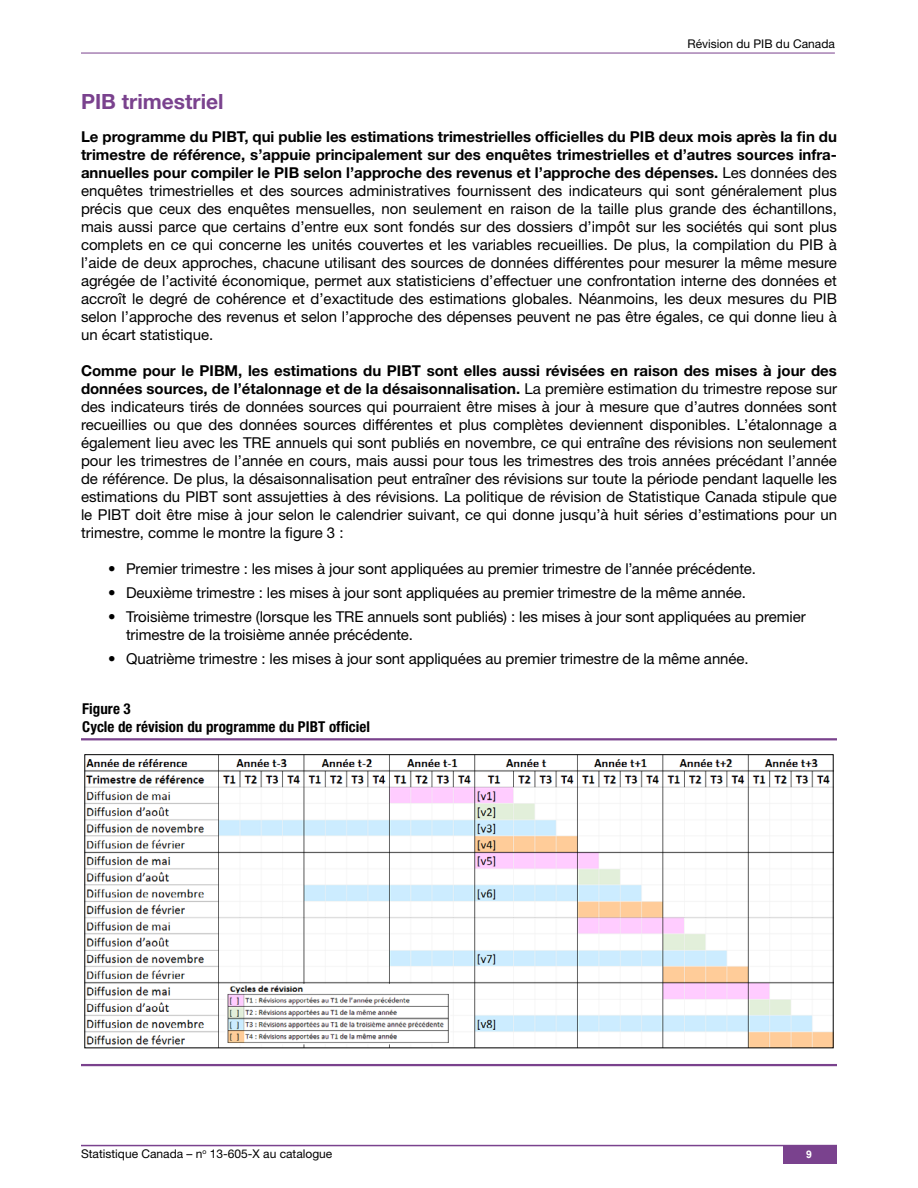
<style>
.page{position:relative;width:918px;height:1188px;background:#fff}
.page>*{position:absolute;margin:0;border:0;box-sizing:border-box;transform-origin:0 0}
.t1{font:700 21px "Helvetica Neue LT Std";color:#7a428e}
.t2{font:15px/18px "Helvetica Neue LT Std";letter-spacing:-.005em;color:#000;text-align:justify}
.t3{font:700 condensed 15px/18px "Helvetica Neue LT Std";letter-spacing:.005em;color:#000}
.t4{font:12px "Helvetica Neue LT Std";color:#000}
.t5{font:700 10.5px "Arial";color:#fff}
.s1{font-weight:700}
</style>
<div class="page">
<hr style="left:81px;top:53px;width:754px;height:1px;background:#7a428e">
<div style="left:783px;top:1145px;width:54px;height:19px;background:#7a428e"></div>
<hr style="left:81px;top:1145px;width:756px;height:1px;background:#7a428e">
<img style="left:86px;top:756px;width:746px;height:290px">
<hr style="left:81px;top:1064px;width:756px;height:2px;background:#7a428d">
<hr style="left:81px;top:738px;width:756px;height:2px;background:#7a428d">
<p class="t4" style="left:688px;top:37px;width:149px">Révision du PIB du Canada</p>
<h1 class="t1" style="left:81px;top:89px;width:144px">PIB trimestriel</h1>
<p class="t2" style="left:81px;top:128px;width:758px"><span class="s1">Le programme du PIBT, qui publie les estimations trimestrielles officielles du PIB deux mois après la fin du trimestre de référence, s’appuie principalement sur des enquêtes trimestrielles et d’autres sources infra&shy;annuelles pour compiler le PIB selon l’approche des revenus et l’approche des dépenses.</span> Les données des enquêtes trimestrielles et des sources administratives fournissent des indicateurs qui sont généralement plus précis que ceux des enquêtes mensuelles, non seulement en raison de la taille plus grande des échantillons, mais aussi parce que certains d’entre eux sont fondés sur des dossiers d’impôt sur les sociétés qui sont plus complets en ce qui concerne les unités couvertes et les variables recueillies. De plus, la compilation du PIB à l’aide de deux approches, chacune utilisant des sources de données différentes pour mesurer la même mesure agrégée de l’activité économique, permet aux statisticiens d’effectuer une confrontation interne des données et accroît le degré de cohérence et d’exactitude des estimations globales. Néanmoins, les deux mesures du PIB selon l’approche des revenus et selon l’approche des dépenses peuvent ne pas être égales, ce qui donne lieu à un écart statistique.</p>
<p class="t2" style="left:81px;top:362px;width:758px"><span class="s1">Comme pour le PIBM, les estimations du PIBT sont elles aussi révisées en raison des mises à jour des données sources, de l’étalonnage et de la désaisonnalisation.</span> La première estimation du trimestre repose sur des indicateurs tirés de données sources qui pourraient être mises à jour à mesure que d’autres données sont recueillies ou que des données sources différentes et plus complètes deviennent disponibles. L’étalonnage a également lieu avec les TRE annuels qui sont publiés en novembre, ce qui entraîne des révisions non seulement pour les trimestres de l’année en cours, mais aussi pour tous les trimestres des trois années précédant l’année de référence. De plus, la désaisonnalisation peut entraîner des révisions sur toute la période pendant laquelle les estimations du PIBT sont assujetties à des révisions. La politique de révision de Statistique Canada stipule que le PIBT doit être mise à jour selon le calendrier suivant, ce qui donne jusqu’à huit séries d’estimations pour un trimestre, comme le montre la figure 3 :</p>
<p class="t2" style="left:108px;top:560px;width:649px">• Premier trimestre : les mises à jour sont appliquées au premier trimestre de l’année précédente.</p>
<p class="t2" style="left:108px;top:584px;width:639px">• Deuxième trimestre : les mises à jour sont appliquées au premier trimestre de la même année.</p>
<p class="t2" style="left:126px;top:608px;width:681px;text-indent:-18px">• Troisième trimestre (lorsque les TRE annuels sont publiés) : les mises à jour sont appliquées au premier trimestre de la troisième année précédente.</p>
<p class="t2" style="left:108px;top:650px;width:642px">• Quatrième trimestre : les mises à jour sont appliquées au premier trimestre de la même année.</p>
<p class="t3" style="left:82px;top:700px;width:289px">Figure 3<br>Cycle de révision du programme du PIBT officiel</p>
<p class="t4" style="left:81px;top:1147px;width:253px">Statistique Canada – n<sup>o</sup> 13-605-X au catalogue</p>
<p class="t5" style="left:806px;top:1147px;width:7px">9</p>
</div>
